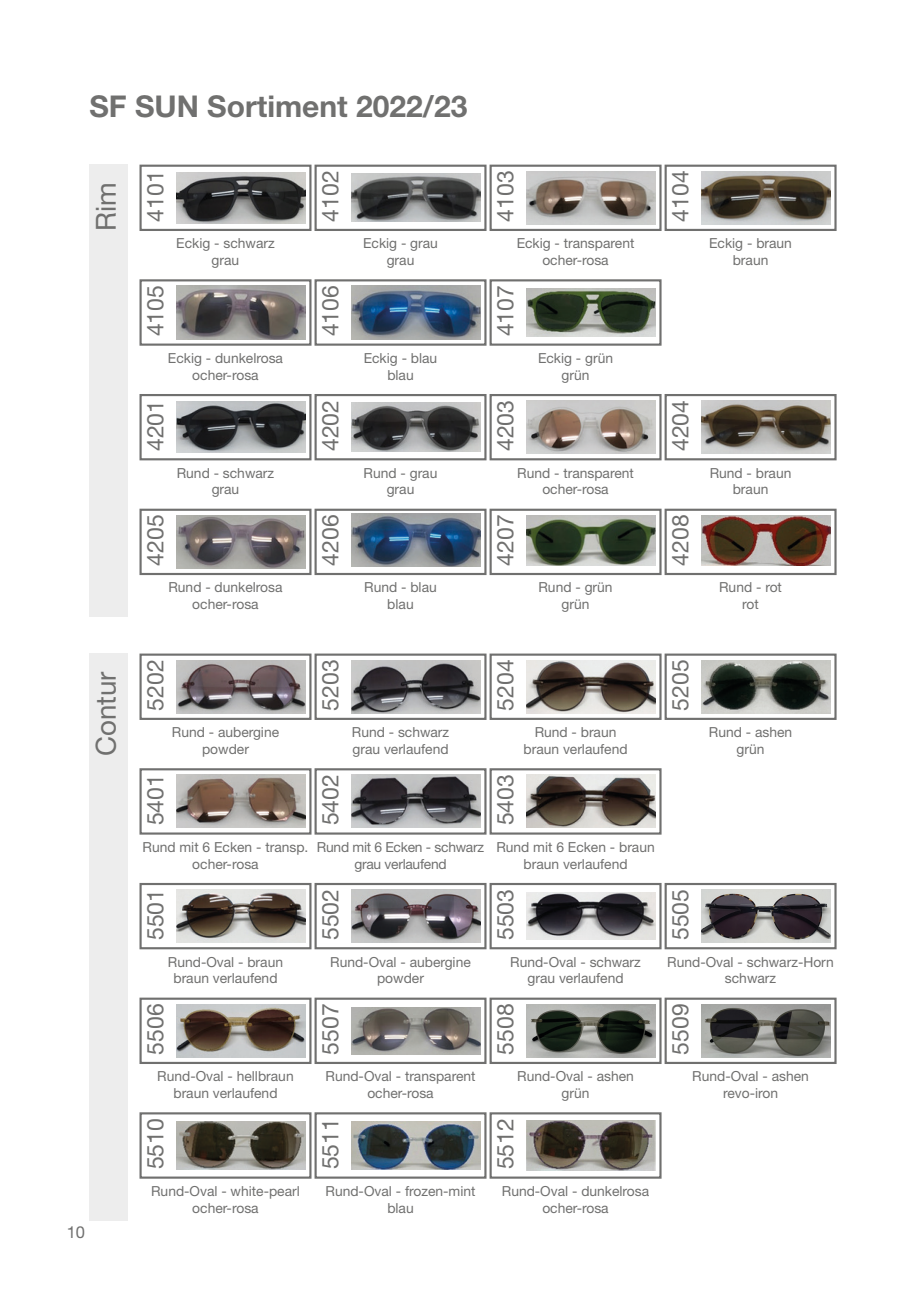
<style>
.page{position:relative;width:906px;height:1289px;background:#fff}
.page>*{position:absolute;margin:0;border:0;box-sizing:border-box;transform-origin:0 0}
.t1{font:700 30px "Helvetica Neue";color:#70706f}
.t2{font:27.6px "Helvetica Neue";color:#70706f}
.t3{font:22.95px "Helvetica Neue";color:#70706f}
.t4{font:16.5px "Helvetica Neue";color:#70706f}
.t5{font:13.8px/16.6px "Helvetica Neue";color:#70706f;text-align:center}
.t6{font:13.8px/16.6px "Helvetica Neue";letter-spacing:-.02em;color:#70706f;text-align:center}
</style>
<div class="page">
<div style="left:89px;top:165px;width:39px;height:452px;background:#ededed"></div>
<div style="left:89px;top:653px;width:39px;height:567px;background:#ededed"></div>
<div style="left:139px;top:768px;width:172px;height:66px;border:2px solid #70706f"></div>
<img style="left:176px;top:774px;width:130px;height:54px">
<div style="left:314px;top:768px;width:172px;height:66px;border:2px solid #70706f"></div>
<img style="left:351px;top:774px;width:130px;height:54px">
<div style="left:489px;top:768px;width:172px;height:66px;border:2px solid #70706f"></div>
<img style="left:526px;top:774px;width:130px;height:54px">
<div style="left:139px;top:882px;width:172px;height:67px;border:2px solid #70706f"></div>
<img style="left:176px;top:889px;width:130px;height:53px">
<div style="left:664px;top:882px;width:172px;height:67px;border:2px solid #70706f"></div>
<img style="left:701px;top:889px;width:130px;height:53px">
<div style="left:314px;top:882px;width:172px;height:67px;border:2px solid #70706f"></div>
<img style="left:351px;top:889px;width:130px;height:53px">
<div style="left:139px;top:997px;width:172px;height:66px;border:2px solid #70706f"></div>
<img style="left:176px;top:1004px;width:130px;height:53px">
<div style="left:489px;top:882px;width:172px;height:67px;border:2px solid #70706f"></div>
<img style="left:526px;top:892px;width:130px;height:47px">
<div style="left:314px;top:997px;width:172px;height:66px;border:2px solid #70706f"></div>
<img style="left:351px;top:1007px;width:130px;height:47px">
<div style="left:139px;top:1112px;width:172px;height:66px;border:2px solid #70706f"></div>
<img style="left:176px;top:1121px;width:130px;height:48px">
<div style="left:489px;top:997px;width:172px;height:66px;border:2px solid #70706f"></div>
<img style="left:526px;top:1004px;width:130px;height:53px">
<div style="left:314px;top:1112px;width:172px;height:66px;border:2px solid #70706f"></div>
<img style="left:351px;top:1121px;width:130px;height:48px">
<div style="left:664px;top:997px;width:172px;height:66px;border:2px solid #70706f"></div>
<img style="left:701px;top:1004px;width:130px;height:53px">
<div style="left:489px;top:1112px;width:172px;height:66px;border:2px solid #70706f"></div>
<img style="left:526px;top:1120px;width:130px;height:49px">
<div style="left:139px;top:653px;width:172px;height:67px;border:2px solid #70706f"></div>
<img style="left:176px;top:660px;width:130px;height:53px">
<div style="left:314px;top:653px;width:172px;height:67px;border:2px solid #70706f"></div>
<img style="left:351px;top:660px;width:130px;height:53px">
<div style="left:489px;top:653px;width:172px;height:67px;border:2px solid #70706f"></div>
<img style="left:526px;top:660px;width:130px;height:53px">
<div style="left:664px;top:653px;width:172px;height:67px;border:2px solid #70706f"></div>
<img style="left:701px;top:660px;width:130px;height:53px">
<div style="left:489px;top:165px;width:172px;height:66px;border:2px solid #70706f"></div>
<img style="left:526px;top:171px;width:130px;height:53px">
<div style="left:139px;top:279px;width:172px;height:67px;border:2px solid #70706f"></div>
<img style="left:176px;top:286px;width:130px;height:53px">
<div style="left:664px;top:165px;width:172px;height:66px;border:2px solid #70706f"></div>
<img style="left:701px;top:171px;width:130px;height:53px">
<div style="left:314px;top:279px;width:172px;height:67px;border:2px solid #70706f"></div>
<img style="left:351px;top:286px;width:130px;height:53px">
<div style="left:139px;top:165px;width:172px;height:66px;border:2px solid #70706f"></div>
<img style="left:176px;top:172px;width:130px;height:51px">
<div style="left:314px;top:165px;width:172px;height:66px;border:2px solid #70706f"></div>
<img style="left:351px;top:174px;width:130px;height:48px">
<div style="left:139px;top:394px;width:172px;height:66px;border:2px solid #70706f"></div>
<img style="left:176px;top:401px;width:130px;height:52px">
<div style="left:314px;top:394px;width:172px;height:66px;border:2px solid #70706f"></div>
<img style="left:351px;top:403px;width:130px;height:48px">
<div style="left:489px;top:394px;width:172px;height:66px;border:2px solid #70706f"></div>
<img style="left:526px;top:400px;width:130px;height:54px">
<div style="left:664px;top:394px;width:172px;height:66px;border:2px solid #70706f"></div>
<img style="left:701px;top:400px;width:130px;height:54px">
<div style="left:139px;top:508px;width:172px;height:67px;border:2px solid #70706f"></div>
<img style="left:176px;top:515px;width:130px;height:53px">
<div style="left:314px;top:508px;width:172px;height:67px;border:2px solid #70706f"></div>
<img style="left:351px;top:514px;width:130px;height:53px">
<div style="left:489px;top:279px;width:172px;height:67px;border:2px solid #70706f"></div>
<img style="left:526px;top:288px;width:130px;height:49px">
<div style="left:489px;top:508px;width:172px;height:67px;border:2px solid #70706f"></div>
<img style="left:526px;top:515px;width:130px;height:50px">
<div style="left:664px;top:508px;width:172px;height:67px;border:2px solid #70706f"></div>
<img style="left:701px;top:515px;width:130px;height:50px">
<h1 class="t1" style="left:89px;top:82px;width:379px">SF SUN Sortiment 2022/23</h1>
<h2 class="t2" style="left:86px;top:231px;width:50px;rotate:-90deg">Rim</h2>
<h2 class="t2" style="left:86px;top:756px;width:86px;rotate:-90deg">Contur</h2>
<p class="t4" style="left:67px;top:1220px;width:20px">10</p>
<h3 class="t3" style="left:139px;top:222px;width:53px;rotate:-90deg">4101</h3>
<h3 class="t3" style="left:314px;top:222px;width:53px;rotate:-90deg">4102</h3>
<h3 class="t3" style="left:489px;top:222px;width:53px;rotate:-90deg">4103</h3>
<h3 class="t3" style="left:664px;top:222px;width:53px;rotate:-90deg">4104</h3>
<p class="t5" style="left:176px;top:236px;width:100px">Eckig - schwarz grau</p>
<p class="t5" style="left:363px;top:236px;width:76px">Eckig - grau grau</p>
<p class="t5" style="left:517px;top:236px;width:119px">Eckig - transparent ocher-rosa</p>
<p class="t5" style="left:709px;top:236px;width:84px">Eckig - braun braun</p>
<h3 class="t3" style="left:139px;top:336px;width:53px;rotate:-90deg">4105</h3>
<h3 class="t3" style="left:314px;top:336px;width:53px;rotate:-90deg">4106</h3>
<h3 class="t3" style="left:489px;top:336px;width:53px;rotate:-90deg">4107</h3>
<p class="t5" style="left:168px;top:350px;width:117px">Eckig - dunkelrosa ocher-rosa</p>
<p class="t5" style="left:364px;top:350px;width:75px">Eckig - blau blau</p>
<p class="t5" style="left:538px;top:350px;width:77px">Eckig - grün grün</p>
<h3 class="t3" style="left:139px;top:451px;width:53px;rotate:-90deg">4201</h3>
<h3 class="t3" style="left:314px;top:451px;width:53px;rotate:-90deg">4202</h3>
<h3 class="t3" style="left:489px;top:451px;width:53px;rotate:-90deg">4203</h3>
<h3 class="t3" style="left:664px;top:451px;width:53px;rotate:-90deg">4204</h3>
<p class="t5" style="left:177px;top:465px;width:99px">Rund - schwarz grau</p>
<p class="t5" style="left:363px;top:465px;width:75px">Rund - grau grau</p>
<p class="t5" style="left:517px;top:465px;width:118px">Rund - transparent ocher-rosa</p>
<p class="t5" style="left:709px;top:465px;width:83px">Rund - braun braun</p>
<h3 class="t3" style="left:139px;top:566px;width:53px;rotate:-90deg">4205</h3>
<h3 class="t3" style="left:314px;top:566px;width:53px;rotate:-90deg">4206</h3>
<h3 class="t3" style="left:489px;top:566px;width:53px;rotate:-90deg">4207</h3>
<h3 class="t3" style="left:664px;top:566px;width:53px;rotate:-90deg">4208</h3>
<p class="t5" style="left:168px;top:580px;width:116px">Rund - dunkelrosa ocher-rosa</p>
<p class="t5" style="left:364px;top:580px;width:74px">Rund - blau blau</p>
<p class="t5" style="left:538px;top:580px;width:76px">Rund - grün grün</p>
<p class="t5" style="left:719px;top:580px;width:64px">Rund - rot rot</p>
<h3 class="t3" style="left:139px;top:710px;width:53px;rotate:-90deg">5202</h3>
<h3 class="t3" style="left:314px;top:710px;width:53px;rotate:-90deg">5203</h3>
<h3 class="t3" style="left:489px;top:710px;width:53px;rotate:-90deg">5204</h3>
<h3 class="t3" style="left:664px;top:710px;width:53px;rotate:-90deg">5205</h3>
<p class="t5" style="left:172px;top:724px;width:109px">Rund - aubergine powder</p>
<p class="t5" style="left:352px;top:724px;width:99px;text-align:left">Rund - schwarz grau verlaufend</p>
<p class="t5" style="left:523px;top:724px;width:106px">Rund - braun braun verlaufend</p>
<p class="t5" style="left:709px;top:724px;width:85px">Rund - ashen grün</p>
<h3 class="t3" style="left:139px;top:825px;width:53px;rotate:-90deg">5401</h3>
<h3 class="t3" style="left:314px;top:825px;width:53px;rotate:-90deg">5402</h3>
<h3 class="t3" style="left:489px;top:825px;width:53px;rotate:-90deg">5403</h3>
<p class="t5" style="left:143px;top:839px;width:167px">Rund mit 6 Ecken - transp. ocher-rosa</p>
<p class="t6" style="left:317px;top:839px;width:169px">Rund mit 6 Ecken - schwarz grau verlaufend</p>
<p class="t5" style="left:496px;top:839px;width:160px">Rund mit 6 Ecken - braun braun verlaufend</p>
<h3 class="t3" style="left:139px;top:940px;width:53px;rotate:-90deg">5501</h3>
<h3 class="t3" style="left:314px;top:940px;width:53px;rotate:-90deg">5502</h3>
<h3 class="t3" style="left:489px;top:940px;width:53px;rotate:-90deg">5503</h3>
<h3 class="t3" style="left:664px;top:940px;width:53px;rotate:-90deg">5505</h3>
<p class="t5" style="left:168px;top:954px;width:117px">Rund-Oval - braun braun verlaufend</p>
<p class="t5" style="left:330px;top:954px;width:142px">Rund-Oval - aubergine powder</p>
<p class="t5" style="left:510px;top:954px;width:132px">Rund-Oval - schwarz grau verlaufend</p>
<p class="t5" style="left:667px;top:954px;width:168px">Rund-Oval - schwarz-Horn schwarz</p>
<h3 class="t3" style="left:139px;top:1054px;width:53px;rotate:-90deg">5506</h3>
<h3 class="t3" style="left:314px;top:1054px;width:53px;rotate:-90deg">5507</h3>
<h3 class="t3" style="left:489px;top:1054px;width:53px;rotate:-90deg">5508</h3>
<h3 class="t3" style="left:664px;top:1054px;width:53px;rotate:-90deg">5509</h3>
<p class="t5" style="left:157px;top:1068px;width:138px">Rund-Oval - hellbraun braun verlaufend</p>
<p class="t5" style="left:325px;top:1068px;width:151px">Rund-Oval - transparent ocher-rosa</p>
<p class="t5" style="left:517px;top:1068px;width:118px">Rund-Oval - ashen grün</p>
<p class="t5" style="left:692px;top:1068px;width:118px">Rund-Oval - ashen revo-iron</p>
<h3 class="t3" style="left:139px;top:1169px;width:53px;rotate:-90deg">5510</h3>
<h3 class="t3" style="left:314px;top:1169px;width:53px;rotate:-90deg">5511</h3>
<h3 class="t3" style="left:489px;top:1169px;width:53px;rotate:-90deg">5512</h3>
<p class="t5" style="left:151px;top:1183px;width:150px">Rund-Oval - white-pearl ocher-rosa</p>
<p class="t5" style="left:325px;top:1183px;width:151px">Rund-Oval - frozen-mint blau</p>
<p class="t5" style="left:502px;top:1183px;width:149px">Rund-Oval - dunkelrosa ocher-rosa</p>
</div>
